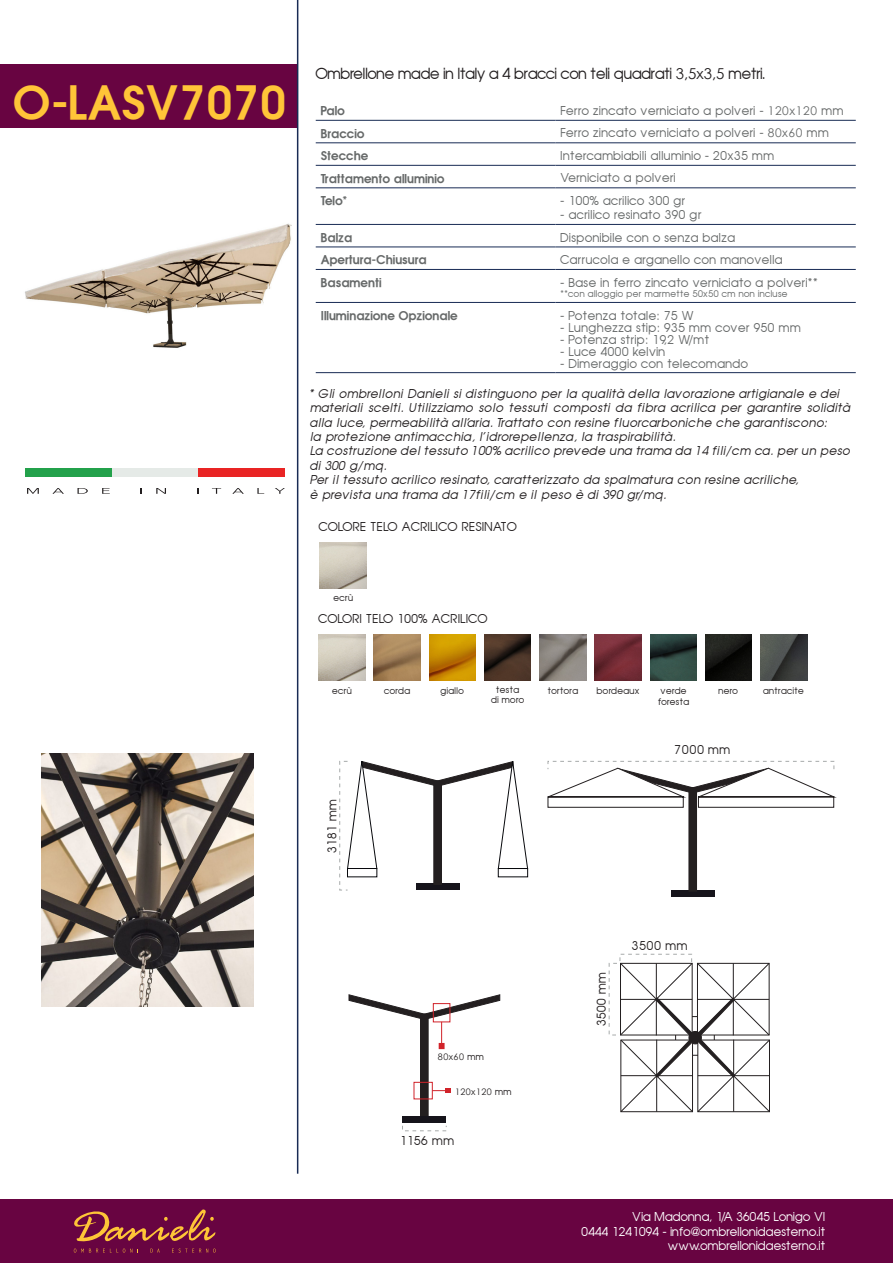
<style>
.page{position:relative;width:893px;height:1263px;background:#fff}
.page>*{position:absolute;margin:0;border:0;box-sizing:border-box;transform-origin:0 0}
.t1{font:700 45px "Trendex SSK Semi";color:#ffc538}
.t2{font:15px "Trendex SSK";color:#231f20}
.t3{font:12px/14.4px "Trendex SSK Italic";letter-spacing:.05em;color:#231f20}
.t4{font:12px "Trendex SSK";letter-spacing:.05em;color:#666969}
.t5{font:700 12px "Trendex SSK Semi";color:#666969}
.t6{font:12px "Trendex SSK";letter-spacing:.025em;color:#fff}
.t7{font:12px "Trendex SSK";letter-spacing:.05em;color:#231f20}
.t8{font:9px/10.8px "Trendex SSK";letter-spacing:.05em;color:#231f20}
.t9{font:9px "Trendex SSK";letter-spacing:.05em;color:#666969}
.t10{font:9px "Century Gothic";letter-spacing:.05em;color:#231f20}
.s1{font-family:"Century Gothic"}
.s2{font-family:"Trendex SSK"}
</style>
<div class="page">
<div style="left:0;top:64px;width:298px;height:64px;background:#680441"></div>
<hr style="left:297px;top:0;width:1px;height:1174px;background:#182b54">
<div style="left:26px;top:468px;width:86px;height:9px;background:#23a14b"></div>
<div style="left:112px;top:468px;width:86px;height:9px;background:#e5eae7"></div>
<div style="left:198px;top:468px;width:87px;height:9px;background:#e92424"></div>
<svg style="left:27px;top:488px;width:12px;height:6px"></svg>
<svg style="left:52px;top:488px;width:12px;height:6px"></svg>
<svg style="left:78px;top:488px;width:10px;height:6px"></svg>
<svg style="left:102px;top:488px;width:8px;height:6px"></svg>
<svg style="left:156px;top:488px;width:10px;height:6px"></svg>
<svg style="left:212px;top:488px;width:9px;height:6px"></svg>
<svg style="left:232px;top:488px;width:12px;height:6px"></svg>
<svg style="left:257px;top:488px;width:7px;height:6px"></svg>
<svg style="left:275px;top:488px;width:10px;height:6px"></svg>
<div style="left:421px;top:1014px;width:7px;height:103px;background:#231f20"></div>
<div style="left:420px;top:1014px;width:8px;height:104px;border:1px solid #231f20"></div>
<div style="left:416px;top:883px;width:43px;height:7px;background:#16141b"></div>
<div style="left:434px;top:781px;width:7px;height:103px;background:#231f20"></div>
<div style="left:434px;top:781px;width:8px;height:104px;border:1px solid #231f20"></div>
<svg style="left:346px;top:760px;width:183px;height:109px"></svg>
<div style="left:347px;top:868px;width:30px;height:9px;border:1px solid #07080c"></div>
<svg style="left:348px;top:994px;width:152px;height:55px"></svg>
<div style="left:414px;top:1082px;width:19px;height:17px;border:1px solid #d1232a"></div>
<svg style="left:432px;top:1088px;width:18px;height:5px"></svg>
<div style="left:671px;top:890px;width:44px;height:7px;background:#16141b"></div>
<div style="left:689px;top:788px;width:7px;height:103px;background:#231f20"></div>
<div style="left:689px;top:787px;width:8px;height:104px;border:1px solid #231f20"></div>
<svg style="left:547px;top:767px;width:288px;height:41px"></svg>
<div style="left:402px;top:1116px;width:44px;height:7px;background:#16141b"></div>
<div style="left:402px;top:1125px;width:44px;height:6px;border:1px dashed #a7aaaa"></div>
<svg style="left:620px;top:963px;width:150px;height:149px"></svg>
<div style="left:0;top:1199px;width:893px;height:64px;background:#680441"></div>
<svg style="left:74px;top:1209px;width:142px;height:43px"></svg>
<img style="left:319px;top:634px;width:46px;height:47px">
<img style="left:374px;top:634px;width:46px;height:47px">
<img style="left:650px;top:634px;width:47px;height:47px">
<img style="left:429px;top:634px;width:47px;height:46px">
<img style="left:705px;top:634px;width:47px;height:47px">
<img style="left:484px;top:634px;width:47px;height:46px">
<img style="left:540px;top:634px;width:46px;height:46px">
<img style="left:761px;top:634px;width:46px;height:47px">
<img style="left:595px;top:634px;width:46px;height:47px">
<img style="left:320px;top:542px;width:46px;height:46px">
<img style="left:25px;top:223px;width:267px;height:125px">
<img style="left:41px;top:753px;width:213px;height:254px">
<hr style="left:316px;top:120px;width:239px;height:1px;background:#182b54">
<hr style="left:555px;top:120px;width:301px;height:1px;background:#182b54">
<hr style="left:316px;top:142px;width:239px;height:1px;background:#182b54">
<hr style="left:555px;top:142px;width:301px;height:1px;background:#182b54">
<hr style="left:316px;top:247px;width:239px;height:1px;background:#182b54">
<hr style="left:555px;top:247px;width:301px;height:1px;background:#182b54">
<hr style="left:316px;top:269px;width:239px;height:1px;background:#182b54">
<hr style="left:555px;top:269px;width:301px;height:1px;background:#182b54">
<hr style="left:316px;top:302px;width:239px;height:1px;background:#182b54">
<hr style="left:555px;top:302px;width:301px;height:1px;background:#182b54">
<hr style="left:316px;top:165px;width:239px;height:1px;background:#182b54">
<hr style="left:555px;top:165px;width:301px;height:1px;background:#182b54">
<hr style="left:316px;top:187px;width:239px;height:1px;background:#182b54">
<hr style="left:555px;top:187px;width:301px;height:1px;background:#182b54">
<hr style="left:316px;top:224px;width:239px;height:1px;background:#182b54">
<hr style="left:555px;top:224px;width:301px;height:1px;background:#182b54">
<hr style="left:316px;top:372px;width:239px;height:1px;background:#182b54">
<hr style="left:555px;top:372px;width:301px;height:1px;background:#182b54">
<p class="t1" style="left:13px;top:73px;width:276px">O-LASV7070</p>
<p class="t2" style="left:316px;top:64px;width:451px">Ombrellone made in Italy a 4 bracci con teli quadrati <span class="s1">3,5x3,5</span> metri.</p>
<p class="t5" style="left:321px;top:103px;width:26px">Palo</p>
<p class="t4" style="left:561px;top:103px;width:284px">Ferro zincato verniciato a polveri - <span class="s1">120x120</span> mm</p>
<p class="t5" style="left:321px;top:125px;width:45px">Braccio</p>
<p class="t4" style="left:561px;top:125px;width:270px">Ferro zincato verniciato a polveri - <span class="s1">80x60</span> mm</p>
<p class="t5" style="left:321px;top:148px;width:49px">Stecche</p>
<p class="t4" style="left:561px;top:148px;width:215px">Intercambiabili alluminio - 20x35 mm</p>
<p class="t5" style="left:321px;top:170px;width:125px">Trattamento alluminio</p>
<p class="t4" style="left:561px;top:170px;width:116px">Verniciato a polveri</p>
<p class="t5" style="left:321px;top:193px;width:28px">Telo*</p>
<p class="t4" style="left:561px;top:193px;width:126px">- 100% acrilico 300 gr</p>
<p class="t4" style="left:561px;top:207px;width:142px">- acrilico resinato 390 gr</p>
<p class="t5" style="left:321px;top:230px;width:33px">Balza</p>
<p class="t4" style="left:561px;top:230px;width:176px">Disponibile con o senza balza</p>
<p class="t5" style="left:321px;top:252px;width:107px">Apertura-Chiusura</p>
<p class="t4" style="left:561px;top:252px;width:223px">Carrucola e arganello con manovella</p>
<p class="t5" style="left:321px;top:275px;width:62px">Basamenti</p>
<p class="t4" style="left:561px;top:275px;width:259px">- Base in ferro zincato verniciato a polveri**</p>
<p class="t9" style="left:561px;top:288px;width:228px">**con alloggio per marmette 50x50 cm non incluse</p>
<p class="t5" style="left:321px;top:308px;width:138px">Illuminazione Opzionale</p>
<p class="t4" style="left:561px;top:308px;width:135px">- Potenza totale: 75 W</p>
<p class="t4" style="left:561px;top:320px;width:241px">- Lunghezza stip: 935 mm cover 950 mm</p>
<p class="t4" style="left:561px;top:332px;width:150px">- Potenza strip: 19,2 W/mt</p>
<p class="t4" style="left:561px;top:344px;width:106px">- Luce 4000 kelvin</p>
<p class="t4" style="left:561px;top:356px;width:189px">- Dimeraggio con telecomando</p>
<p class="t3" style="left:310px;top:386px;width:531px">* Gli ombrelloni Danieli si distinguono per la qualità della lavorazione artigianale e dei</p>
<p class="t3" style="left:310px;top:400px;width:541px">materiali scelti. Utilizziamo solo tessuti composti da fibra acrilica per garantire solidità alla luce, permeabilità all’aria. Trattato con resine fluorcarboniche che garantiscono:</p>
<p class="t3" style="left:310px;top:429px;width:367px">la protezione antimacchia, l’idrorepellenza, la traspirabilità.</p>
<p class="t3" style="left:310px;top:444px;width:541px">La costruzione del tessuto 100% acrilico prevede una trama da 14 fili/cm ca. per un peso di 300 g/mq.</p>
<p class="t3" style="left:310px;top:472px;width:490px">Per il tessuto acrilico resinato, caratterizzato da spalmatura con resine acriliche,</p>
<p class="t3" style="left:310px;top:487px;width:358px">è prevista una trama da 17fili/cm e il peso è di 390 gr/mq.</p>
<p class="t7" style="left:319px;top:519px;width:199px">COLORE TELO ACRILICO RESINATO</p>
<p class="t8" style="left:333px;top:592px;width:21px">ecrù</p>
<p class="t7" style="left:319px;top:611px;width:170px">COLORI TELO 100% ACRILICO</p>
<p class="t8" style="left:332px;top:685px;width:21px">ecrù</p>
<p class="t8" style="left:384px;top:685px;width:27px">corda</p>
<p class="t8" style="left:441px;top:685px;width:25px">giallo</p>
<p class="t8" style="left:496px;top:684px;width:24px">testa</p>
<p class="t8" style="left:491px;top:694px;width:34px">di moro</p>
<p class="t7" style="left:325px;top:853px;width:55px;rotate:-90deg">3181 mm</p>
<p class="t8" style="left:548px;top:685px;width:32px">tortora</p>
<p class="t8" style="left:597px;top:685px;width:44px">bordeaux</p>
<p class="t8" style="left:658px;top:685px;width:32px">verde foresta</p>
<p class="t8" style="left:718px;top:685px;width:21px">nero</p>
<p class="t8" style="left:763px;top:685px;width:42px">antracite</p>
<p class="t7" style="left:674px;top:742px;width:57px">7000 mm</p>
<p class="t10" style="left:438px;top:1050px;width:47px">80x60 <span class="s2">mm</span></p>
<p class="t10" style="left:455px;top:1085px;width:58px">120x120 <span class="s2">mm</span></p>
<p class="t7" style="left:400px;top:1133px;width:55px">1156 mm</p>
<p class="t7" style="left:594px;top:1026px;width:55px;rotate:-90deg">3500 mm</p>
<p class="t7" style="left:632px;top:938px;width:57px">3500 mm</p>
<p class="t6" style="left:632px;top:1209px;width:194px">Via Madonna, 1/A 36045 Lonigo VI</p>
<p class="t6" style="left:582px;top:1223px;width:245px">0444 1241094 - info@ombrellonidaesterno.it</p>
<p class="t6" style="left:668px;top:1238px;width:159px">www.ombrellonidaesterno.it</p>
</div>
